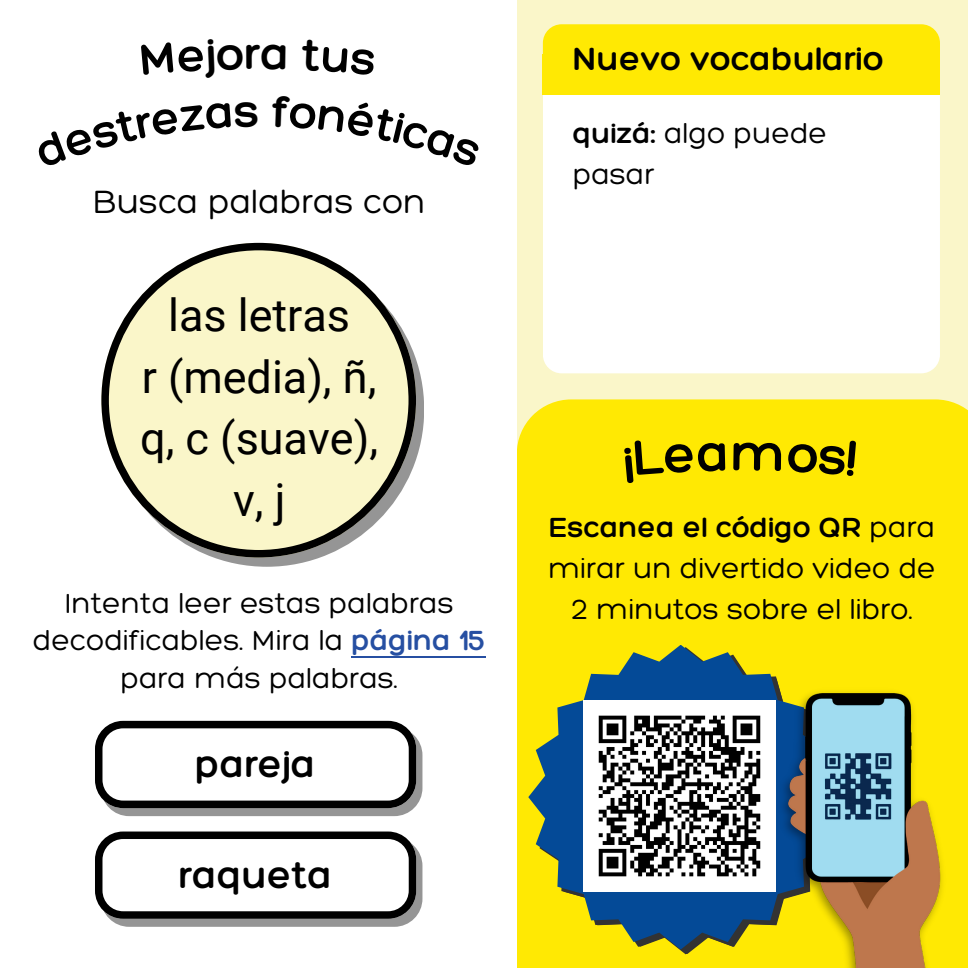
<style>
.page{position:relative;width:968px;height:968px;background:#fff}
.page>*{position:absolute;margin:0;border:0;box-sizing:border-box;transform-origin:0 0}
.t1{font:300 47.5px "Hero";color:#000}
.t2{font:45px/62px "Roboto";color:#000;text-align:center}
.t3{font:300 40px "Hero";color:#000}
.t4{font:300 35px "Hero";color:#000}
.t5{font:300 35px "Hero";color:#000}
.t6{font:300 30px/41.2px "Hero";color:#000;text-align:center}
.s1{color:#264fa2}
.s2{font-style:inherit}
</style>
<div class="page">
<div style="left:517px;top:0;width:451px;height:968px;background:#faf6c9"></div>
<div style="left:517px;top:399px;width:451px;height:569px;background:#ffe903"></div>
<div style="left:543px;top:24px;width:396px;height:64px;background:#ffe903;border-radius:19px"></div>
<div style="left:101px;top:727px;width:321px;height:89px;background:#959595;border-radius:28px"></div>
<div style="left:101px;top:837px;width:321px;height:89px;background:#959595;border-radius:28px"></div>
<div style="left:543px;top:59px;width:396px;height:314px;background:#fff;border-radius:19px"></div>
<div style="left:543px;top:55px;width:397px;height:40px;background:#ffe903"></div>
<svg style="left:101px;top:243px;width:315px;height:314px"></svg>
<svg style="left:528px;top:644px;width:305px;height:305px;background:#7a9350"></svg>
<svg style="left:95px;top:720px;width:321px;height:88px;background:#cbcbcb"></svg>
<svg style="left:95px;top:831px;width:321px;height:87px;background:#cdcdcd"></svg>
<hr style="left:351px;top:656px;width:135px;height:1px;background:#264fa2">
<img style="left:583px;top:700px;width:190px;height:191px">
<img style="left:773px;top:683px;width:176px;height:285px">
<div style="left:624px;top:438px;width:101px;height:45px;background:#ffe903"></div>
<svg style="left:733px;top:442px;width:48px;height:29px"></svg>
<div style="left:787px;top:440px;width:69px;height:36px;background:#ffe903"></div>
<h2 class="t1" style="left:245px;top:24px;width:17px">r</h2>
<p class="t4" style="left:93px;top:180px;width:334px">Busca palabras con</p>
<p class="t2" style="left:140px;top:284px;width:239px">las letras<br>r (media), ñ, q, c (suave), v, j</p>
<p class="t6" style="left:33px;top:583px;width:454px;line-height:37.5px">Intenta leer estas palabras decodificables. Mira la <span class="s1">página 15</span></p>
<p class="t6" style="left:120px;top:657px;width:279px">para más palabras.</p>
<p class="t3" style="left:195px;top:739px;width:122px">pareja</p>
<p class="t3" style="left:179px;top:850px;width:155px">raqueta</p>
<h2 class="t5" style="left:573px;top:37px;width:312px">Nuevo vocabulario</h2>
<p class="t6" style="left:573px;top:111px;width:256px;text-align:left"><span class="s2">quizá:</span> algo puede pasar</p>
<p class="t6" style="left:548px;top:505px;width:389px"><span class="s2">Escanea el código QR</span> para mirar un divertido video de<br>2 minutos sobre el libro.</p>
</div>
